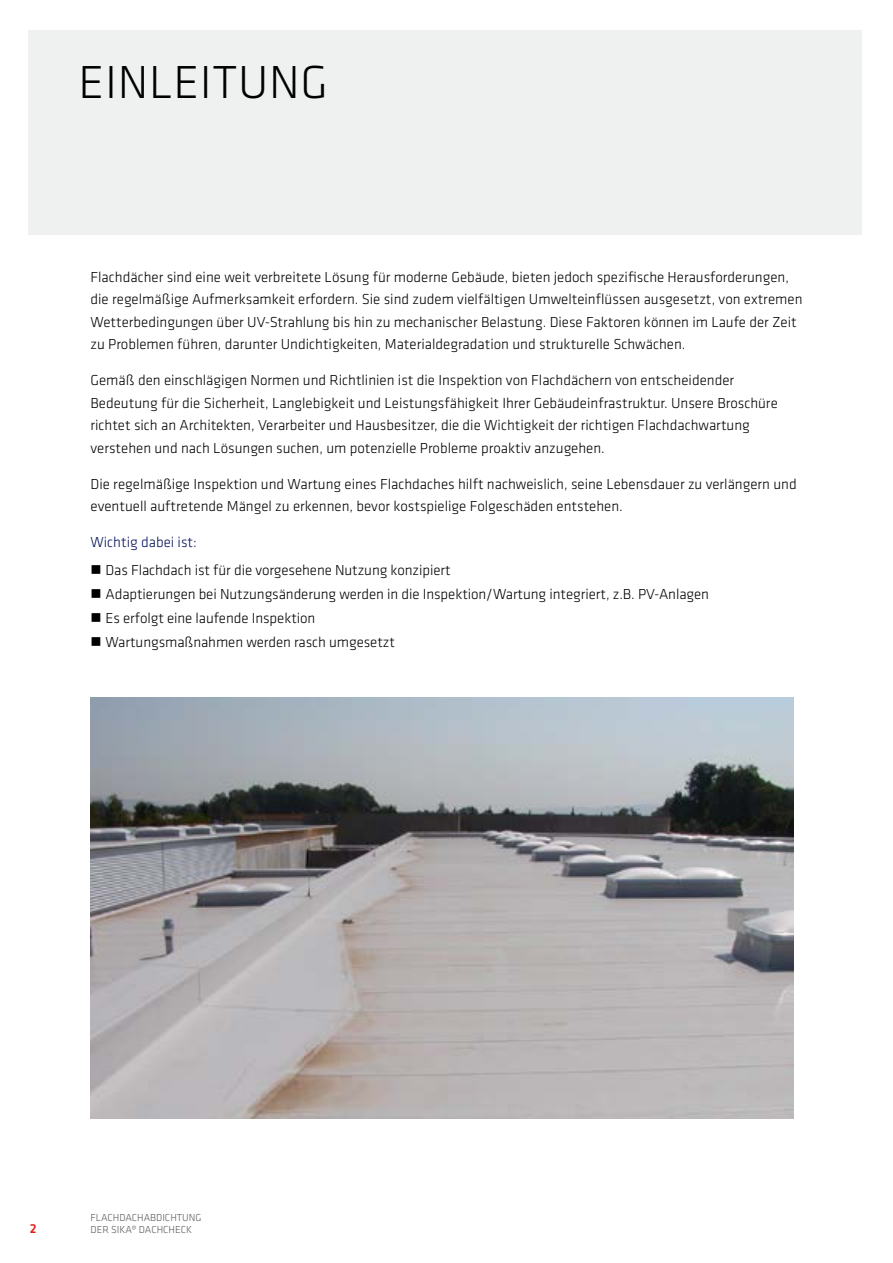
<style>
.page{position:relative;width:893px;height:1263px;background:#fff}
.page>*{position:absolute;margin:0;border:0;box-sizing:border-box;transform-origin:0 0}
.t1{font:300 48px "Klavika";letter-spacing:.015em;color:#000}
.t2{font:300 15px/22.5px "Klavika";color:#000}
.t3{font:300 15px "Klavika";color:#031059}
.t4{font:500 13.5px "Klavika";color:#e32119}
.t5{font:300 10.5px/12.6px "Klavika";color:#58585a}
</style>
<div class="page">
<div style="left:29px;top:30px;width:833px;height:204px;background:#eceded"></div>
<img style="left:91px;top:698px;width:703px;height:420px">
<h1 class="t1" style="left:79px;top:56px;width:251px">EINLEITUNG</h1>
<p class="t2" style="left:91px;top:266px;width:713px">Flachdächer sind eine weit verbreitete Lösung für moderne Gebäude, bieten jedoch spezifische Herausforderungen, die regelmäßige Aufmerksamkeit erfordern. Sie sind zudem vielfältigen Umwelteinflüssen ausgesetzt, von extremen Wetterbedingungen über UV-Strahlung bis hin zu mechanischer Belastung. Diese Faktoren können im Laufe der Zeit zu Problemen führen, darunter Undichtigkeiten, Materialdegradation und strukturelle Schwächen.</p>
<p class="t2" style="left:91px;top:369px;width:689px">Gemäß den einschlägigen Normen und Richtlinien ist die Inspektion von Flachdächern von entscheidender Bedeutung für die Sicherheit, Langlebigkeit und Leistungsfähigkeit Ihrer Gebäudeinfrastruktur. Unsere Broschüre richtet sich an Architekten, Verarbeiter und Hausbesitzer, die die Wichtigkeit der richtigen Flachdachwartung verstehen und nach Lösungen suchen, um potenzielle Probleme proaktiv anzugehen.</p>
<p class="t2" style="left:91px;top:473px;width:708px">Die regelmäßige Inspektion und Wartung eines Flachdaches hilft nachweislich, seine Lebensdauer zu verlängern und eventuell auftretende Mängel zu erkennen, bevor kostspielige Folgeschäden entstehen.</p>
<p class="t3" style="left:91px;top:534px;width:108px">Wichtig dabei ist:</p>
<p class="t2" style="left:106px;top:558px;width:605px;line-height:24px">Das Flachdach ist für die vorgesehene Nutzung konzipiert<br>Adaptierungen bei Nutzungsänderung werden in die Inspektion/Wartung integriert, z.B. PV-Anlagen Es erfolgt eine laufende Inspektion<br>Wartungsmaßnahmen werden rasch umgesetzt</p>
<p class="t4" style="left:30px;top:1221px;width:8px">2</p>
<p class="t5" style="left:91px;top:1211px;width:113px">FLACHDACHABDICHTUNG<br>DER SIKA® DACHCHECK</p>
</div>
